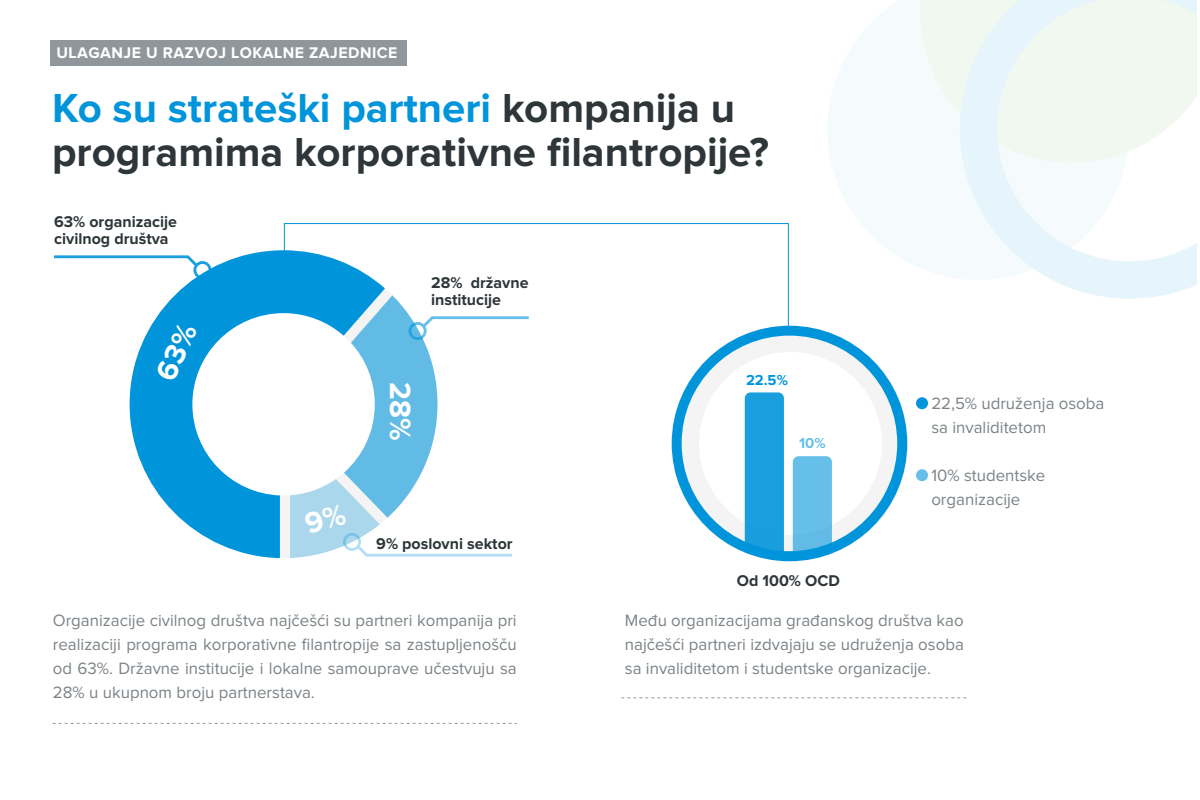
<style>
.page{position:relative;width:1200px;height:800px;background:#fff}
.page>*{position:absolute;margin:0;border:0;box-sizing:border-box;transform-origin:0 0}
.t1{font:700 42px/44px "Proxima Nova";color:#2e3639}
.t2{font:700 30.4px "Proxima Nova";color:#fff}
.t3{font:17px/24px "Proxima Nova";color:#7c8286;text-align:justify}
.t4{font:700 16.1px/17.1px "Proxima Nova";color:#2e3639}
.t5{font:700 16px "Proxima Nova";letter-spacing:.03em;color:#fff}
.t6{font:700 15px "Proxima Nova";color:#0095db}
.s1{color:#0095db}
</style>
<div class="page">
<svg style="left:920px;top:0;width:40px;height:136px;fill:#f1f8ef"></svg>
<svg style="left:960px;top:0;width:237px;height:299px"></svg>
<div style="left:50px;top:40px;width:357px;height:26px;background:#90979c"></div>
<svg style="left:130px;top:250px;width:160px;height:308px"></svg>
<svg style="left:54px;top:255px;width:158px;height:24px"></svg>
<svg style="left:283px;top:223px;width:506px;height:108px"></svg>
<svg style="left:672px;top:326px;width:235px;height:235px"></svg>
<svg style="left:621px;top:698px;width:345px;height:1px"></svg>
<svg style="left:53px;top:723px;width:464px;height:1px"></svg>
<svg style="left:793px;top:456px;width:39px;height:97px;background:#60bce7"></svg>
<div style="left:745px;top:392px;width:39px;height:161px;background:#1a9fde"></div>
<div style="left:916px;top:469px;width:12px;height:12px;background:#66bfe9;border-radius:50%"></div>
<div style="left:916px;top:397px;width:12px;height:12px;background:#0095db;border-radius:50%"></div>
<div style="left:155px;top:321px;width:43px;height:61px;background:#0095db"></div>
<svg style="left:290px;top:295px;width:239px;height:263px"></svg>
<p class="t5" style="left:56px;top:46px;width:343px">ULAGANJE U RAZVOJ LOKALNE ZAJEDNICE</p>
<h1 class="t1" style="left:52px;top:88px;width:718px"><span class="s1">Ko su strateški partneri</span> kompanija u programima korporativne filantropije?</h1>
<p class="t4" style="left:54px;top:214px;width:124px">63% organizacije civilnog društva</p>
<p class="t4" style="left:431px;top:275px;width:99px">28% državne institucije</p>
<h2 class="t2" style="left:414px;top:382px;width:61px;rotate:90deg">28%</h2>
<p class="t4" style="left:376px;top:535px;width:138px">9% poslovni sektor</p>
<p class="t3" style="left:53px;top:609px;width:465px">Organizacije civilnog društva najčešći su partneri kompanija pri realizaciji programa korporativne filantropije sa zastupljenošču od 63%. Državne institucije i lokalne samouprave učestvuju sa 28% u ukupnom broju partnerstava.</p>
<p class="t6" style="left:746px;top:373px;width:43px">22.5%</p>
<p class="t6" style="left:799px;top:436px;width:28px">10%</p>
<p class="t4" style="left:737px;top:573px;width:105px">Od 100% OCD</p>
<p class="t3" style="left:931px;top:392px;width:174px">22,5% udruženja osoba sa invaliditetom</p>
<p class="t3" style="left:931px;top:464px;width:116px">10% studentske organizacije</p>
<p class="t3" style="left:625px;top:609px;width:341px">Među organizacijama građanskog društva kao najčešći partneri izdvajaju se udruženja osoba sa invaliditetom i studentske organizacije.</p>
</div>
